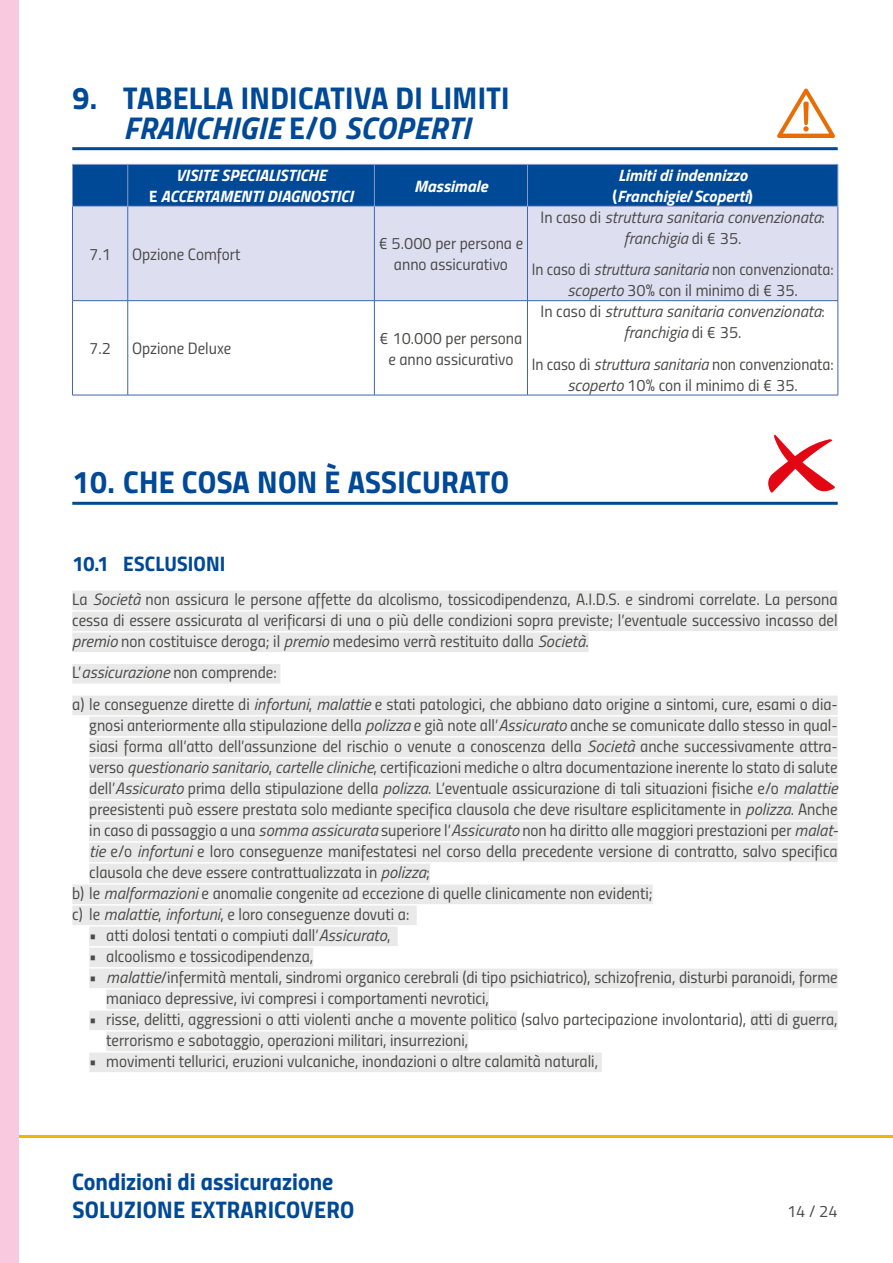
<style>
.page{position:relative;width:893px;height:1263px;background:#fff}
.page>*{position:absolute;margin:0;border:0;box-sizing:border-box;transform-origin:0 0}
.t1{font:31.5px "Titillium Bold Upright";letter-spacing:.01em;color:#004996}
.t2{font:italic 700 31.5px "Titillium";letter-spacing:.01em;color:#004996}
.t3{font:24px/28.5px "Titillium Bold Upright";color:#004996}
.t4{font:21px "Titillium Bold Upright";letter-spacing:.005em;color:#004996}
.t5{font:16.5px/21px "Titillium Regular Upright";color:#4a4a49;text-align:center}
.t6{font:italic 16.5px/21px "Titillium";color:#4a4a49;text-align:center}
.t7{font:italic 700 16.5px/21px "Titillium";color:#fff;text-align:center}
.s1{font-family:"Titillium Bold Upright";font-weight:400;font-style:normal}
.s2{font-family:"Titillium Regular Upright";font-style:normal}
.s3{font-family:"Titillium";font-style:italic}
</style>
<div class="page">
<hr style="left:0;top:1135px;width:893px;height:3px;background:#f0b600">
<div style="left:0;top:0;width:19px;height:1263px;background:#f8c9df"></div>
<hr style="left:72px;top:147px;width:766px;height:3px;background:#004996">
<hr style="left:72px;top:502px;width:766px;height:3px;background:#004996">
<div style="left:72px;top:591px;width:766px;height:19px;background:#e9e9e9"></div>
<div style="left:72px;top:612px;width:766px;height:19px;background:#e9e9e9"></div>
<div style="left:72px;top:633px;width:517px;height:19px;background:#e9e9e9"></div>
<div style="left:72px;top:664px;width:208px;height:20px;background:#e9e9e9"></div>
<div style="left:72px;top:696px;width:766px;height:19px;background:#e9e9e9"></div>
<div style="left:89px;top:717px;width:749px;height:19px;background:#e9e9e9"></div>
<div style="left:89px;top:738px;width:749px;height:19px;background:#e9e9e9"></div>
<div style="left:89px;top:759px;width:749px;height:19px;background:#e9e9e9"></div>
<div style="left:89px;top:780px;width:749px;height:19px;background:#e9e9e9"></div>
<div style="left:89px;top:801px;width:749px;height:19px;background:#e9e9e9"></div>
<div style="left:89px;top:822px;width:749px;height:19px;background:#e9e9e9"></div>
<div style="left:89px;top:843px;width:749px;height:19px;background:#e9e9e9"></div>
<div style="left:89px;top:864px;width:341px;height:19px;background:#e9e9e9"></div>
<div style="left:72px;top:885px;width:581px;height:19px;background:#e9e9e9"></div>
<div style="left:72px;top:906px;width:345px;height:19px;background:#e9e9e9"></div>
<div style="left:89px;top:927px;width:309px;height:19px;background:#e9e9e9"></div>
<div style="left:89px;top:948px;width:224px;height:19px;background:#e9e9e9"></div>
<div style="left:89px;top:969px;width:749px;height:19px;background:#e9e9e9"></div>
<div style="left:106px;top:990px;width:383px;height:19px;background:#e9e9e9"></div>
<div style="left:89px;top:1011px;width:428px;height:19px;background:#e9e9e9"></div>
<div style="left:750px;top:1011px;width:88px;height:19px;background:#e9e9e9"></div>
<div style="left:106px;top:1032px;width:362px;height:19px;background:#e9e9e9"></div>
<div style="left:89px;top:1053px;width:513px;height:19px;background:#e9e9e9"></div>
<svg style="left:777px;top:89px;width:58px;height:49px"></svg>
<div style="left:73px;top:165px;width:765px;height:41px;background:#004996"></div>
<div style="left:73px;top:207px;width:765px;height:93px;background:#dddff1"></div>
<hr style="left:127px;top:165px;width:1px;height:41px;background:#8b99cb">
<hr style="left:374px;top:165px;width:1px;height:41px;background:#8b99cb">
<hr style="left:527px;top:165px;width:1px;height:41px;background:#8b99cb">
<hr style="left:127px;top:206px;width:1px;height:94px;background:#4165aa">
<hr style="left:374px;top:206px;width:1px;height:94px;background:#4165aa">
<hr style="left:527px;top:206px;width:1px;height:94px;background:#4165aa">
<hr style="left:72px;top:300px;width:56px;height:1px;background:#4165aa">
<hr style="left:128px;top:300px;width:246px;height:1px;background:#4165aa">
<hr style="left:127px;top:301px;width:1px;height:94px;background:#4165aa">
<hr style="left:374px;top:300px;width:153px;height:1px;background:#4165aa">
<hr style="left:374px;top:301px;width:1px;height:94px;background:#4165aa">
<hr style="left:527px;top:300px;width:311px;height:1px;background:#4165aa">
<hr style="left:527px;top:301px;width:1px;height:94px;background:#4165aa">
<hr style="left:72px;top:206px;width:1px;height:94px;background:#4165aa">
<hr style="left:838px;top:206px;width:1px;height:94px;background:#4165aa">
<hr style="left:72px;top:301px;width:1px;height:94px;background:#4165aa">
<hr style="left:838px;top:301px;width:1px;height:94px;background:#4165aa">
<hr style="left:72px;top:395px;width:56px;height:1px;background:#4165aa">
<hr style="left:128px;top:395px;width:246px;height:1px;background:#4165aa">
<hr style="left:374px;top:395px;width:153px;height:1px;background:#4165aa">
<hr style="left:527px;top:395px;width:311px;height:1px;background:#4165aa">
<hr style="left:72px;top:164px;width:56px;height:1px;background:#8b99cb">
<hr style="left:72px;top:165px;width:1px;height:41px;background:#8b99cb">
<hr style="left:128px;top:164px;width:246px;height:1px;background:#8b99cb">
<hr style="left:374px;top:164px;width:153px;height:1px;background:#8b99cb">
<hr style="left:527px;top:164px;width:311px;height:1px;background:#8b99cb">
<hr style="left:838px;top:165px;width:1px;height:41px;background:#8b99cb">
<hr style="left:72px;top:206px;width:56px;height:1px;background:#8b99cb">
<hr style="left:128px;top:206px;width:246px;height:1px;background:#8b99cb">
<hr style="left:374px;top:206px;width:153px;height:1px;background:#8b99cb">
<hr style="left:527px;top:206px;width:311px;height:1px;background:#8b99cb">
<svg style="left:768px;top:434px;width:67px;height:58px"></svg>
<h1 class="t1" style="left:72px;top:73px;width:439px">9. TABELLA INDICATIVA DI LIMITI</h1>
<h1 class="t2" style="left:123px;top:103px;width:348px">FRANCHIGIE <span class="s1">E/O</span> SCOPERTI</h1>
<p class="t7" style="left:149px;top:164px;width:206px">VISITE SPECIALISTICHE<br><span class="s1">E</span> ACCERTAMENTI DIAGNOSTICI</p>
<p class="t7" style="left:414px;top:174px;width:75px">Massimale</p>
<p class="t7" style="left:612px;top:164px;width:142px">Limiti di indennizzo <span class="s1">(</span>Franchigie<span class="s1">/</span>Scoperti<span class="s1">)</span></p>
<p class="t5" style="left:89px;top:242px;width:23px">7.1</p>
<p class="t5" style="left:132px;top:242px;width:110px">Opzione Comfort</p>
<p class="t5" style="left:379px;top:232px;width:146px">€ 5.000 per persona e anno assicurativo</p>
<p class="t5" style="left:89px;top:337px;width:23px">7.2</p>
<p class="t5" style="left:132px;top:337px;width:101px">Opzione Deluxe</p>
<p class="t5" style="left:380px;top:326px;width:144px">€ 10.000 per persona e anno assicurativo</p>
<p class="t6" style="left:541px;top:206px;width:286px"><span class="s2">In caso di</span> struttura sanitaria convenzionata<span class="s2">: </span>franchigia <span class="s2">di € 35.</span></p>
<p class="t5" style="left:532px;top:258px;width:303px">In caso di <span class="s3">struttura sanitaria</span> non convenzionata: <span class="s3">scoperto</span> 30% con il minimo di € 35.</p>
<p class="t6" style="left:541px;top:300px;width:286px"><span class="s2">In caso di</span> struttura sanitaria convenzionata<span class="s2">: </span>franchigia <span class="s2">di € 35.</span></p>
<p class="t5" style="left:532px;top:353px;width:303px">In caso di <span class="s3">struttura sanitaria</span> non convenzionata: <span class="s3">scoperto</span> 10% con il minimo di € 35.</p>
<h1 class="t1" style="left:72px;top:458px;width:438px">10. CHE COSA NON È ASSICURATO</h1>
<p class="t4" style="left:72px;top:547px;width:155px">10.1 ESCLUSIONI</p>
<p class="t5" style="left:72px;top:588px;width:767px;text-align:justify">La <span class="s3">Società</span> non assicura le persone affette da alcolismo, tossicodipendenza, A.I.D.S. e sindromi correlate. La persona cessa di essere assicurata al verificarsi di una o più delle condizioni sopra previste; l’eventuale successivo incasso del <span class="s3">premio</span> non costituisce deroga; il <span class="s3">premio</span> medesimo verrà restituito dalla <span class="s3">Società</span>.</p>
<p class="t5" style="left:72px;top:656px;width:767px;line-height:31.5px;text-align:left">L’<span class="s3">assicurazione</span> non comprende:<br>a) le conseguenze dirette di <span class="s3">infortuni</span>, <span class="s3">malattie</span> e stati patologici, che abbiano dato origine a sintomi, cure, esami o dia-</p>
<p class="t5" style="left:89px;top:714px;width:750px">gnosi anteriormente alla stipulazione della <span class="s3">polizza</span> e già note all’<span class="s3">Assicurato</span> anche se comunicate dallo stesso in qual-</p>
<p class="t5" style="left:89px;top:735px;width:750px">siasi forma all’atto dell’assunzione del rischio o venute a conoscenza della <span class="s3">Società</span> anche successivamente attra-</p>
<p class="t5" style="left:89px;top:756px;width:750px">verso <span class="s3">questionario sanitario</span>, <span class="s3">cartelle cliniche</span>, certificazioni mediche o altra documentazione inerente lo stato di salute</p>
<p class="t5" style="left:89px;top:777px;width:750px">dell’<span class="s3">Assicurato</span> prima della stipulazione della <span class="s3">polizza</span>. L’eventuale assicurazione di tali situazioni fisiche e/o <span class="s3">malattie</span></p>
<p class="t5" style="left:89px;top:798px;width:750px">preesistenti può essere prestata solo mediante specifica clausola che deve risultare esplicitamente in <span class="s3">polizza</span>. Anche</p>
<p class="t5" style="left:89px;top:819px;width:750px">in caso di passaggio a una <span class="s3">somma assicurata</span> superiore l’<span class="s3">Assicurato</span> non ha diritto alle maggiori prestazioni per <span class="s3">malat-</span></p>
<p class="t5" style="left:89px;top:840px;width:750px"><span class="s3">tie</span> e/o <span class="s3">infortuni</span> e loro conseguenze manifestatesi nel corso della precedente versione di contratto, salvo specifica</p>
<p class="t5" style="left:89px;top:861px;width:342px">clausola che deve essere contrattualizzata in <span class="s3">polizza</span>;</p>
<p class="t5" style="left:72px;top:882px;width:582px">b) le <span class="s3">malformazioni</span> e anomalie congenite ad eccezione di quelle clinicamente non evidenti;</p>
<p class="t5" style="left:72px;top:903px;width:339px">c) le <span class="s3">malattie</span>, <span class="s3">infortuni</span>, e loro conseguenze dovuti a:</p>
<p class="t5" style="left:89px;top:924px;width:303px">• atti dolosi tentati o compiuti dall’<span class="s3">Assicurato</span>,</p>
<p class="t5" style="left:89px;top:945px;width:225px">• alcoolismo e tossicodipendenza,</p>
<p class="t5" style="left:106px;top:966px;width:733px;text-align:left;text-indent:-17px">• <span class="s3">malattie</span>/infermità mentali, sindromi organico cerebrali (di tipo psichiatrico), schizofrenia, disturbi paranoidi, forme maniaco depressive, ivi compresi i comportamenti nevrotici,</p>
<p class="t5" style="left:106px;top:1008px;width:733px;text-align:left;text-indent:-17px">• risse, delitti, aggressioni o atti violenti anche a movente politico (salvo partecipazione involontaria), atti di guerra, terrorismo e sabotaggio, operazioni militari, insurrezioni,</p>
<p class="t5" style="left:89px;top:1050px;width:510px">• movimenti tellurici, eruzioni vulcaniche, inondazioni o altre calamità naturali,</p>
<h2 class="t3" style="left:72px;top:1165px;width:284px">Condizioni di assicurazione<br>SOLUZIONE EXTRARICOVERO</h2>
<p class="t5" style="left:787px;top:1200px;width:52px">14 / 24</p>
</div>
